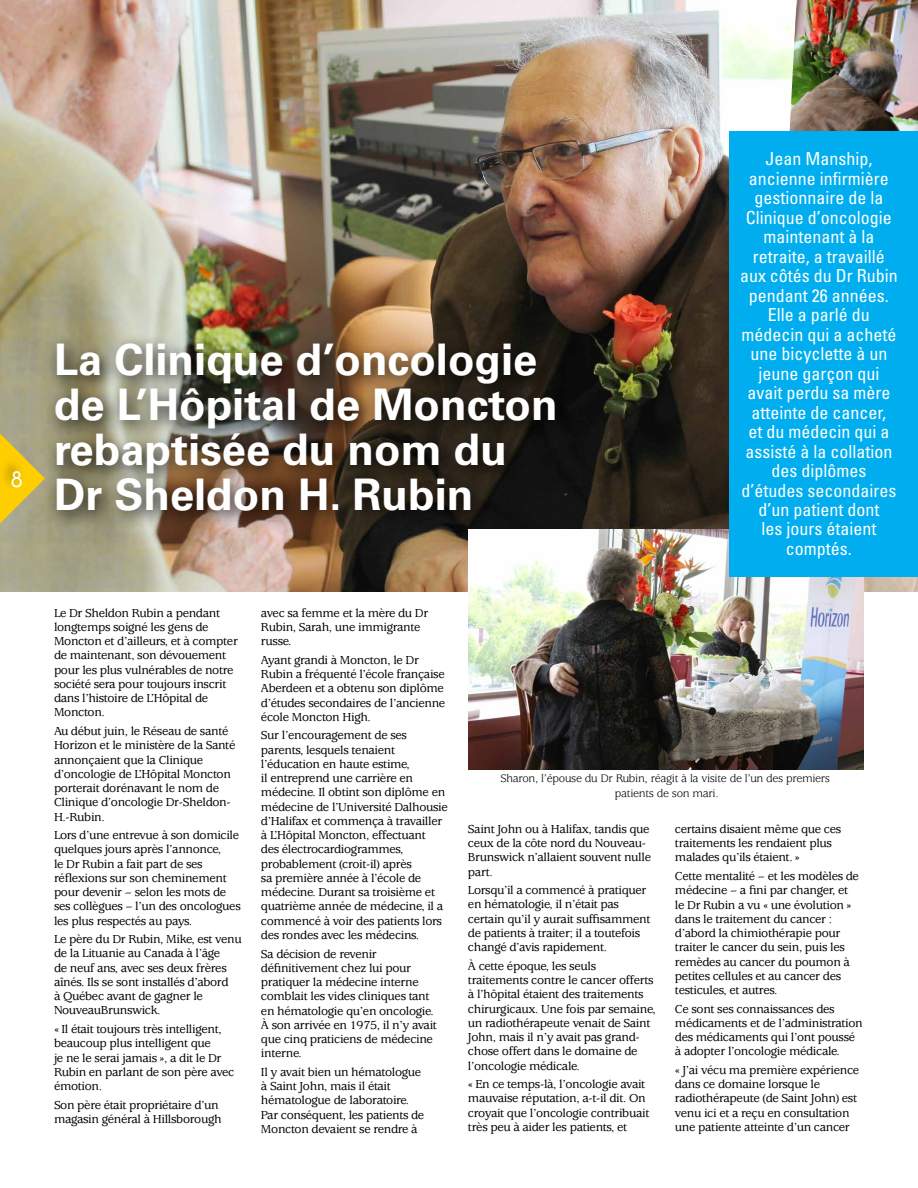
<style>
.page{position:relative;width:918px;height:1188px;background:#fff}
.page>*{position:absolute;margin:0;border:0;box-sizing:border-box;transform-origin:0 0}
.t1{font:700 43.5px/45px "Univers";color:#fff}
.t2{font:700 24px "Rawengulk";color:#fff}
.t3{font:condensed 18px/19.5px "Univers";color:#fff;text-align:center}
.t4{font:500 12.75px/14.2px "Usherwood";letter-spacing:-.025em;color:#000}
.t5{font:12px/14.2px "Usherwood";letter-spacing:-.025em;color:#000;text-align:center}
</style>
<div class="page">
<img style="left:0;top:0;width:918px;height:591px">
<div style="left:46px;top:333px;width:529px;height:197px;background:#000;opacity:.82"></div>
<img style="left:469px;top:530px;width:394px;height:240px">
<svg style="left:0;top:393px;width:45px;height:171px;background:#b7ac6f"></svg>
<div style="left:0;top:458px;width:25px;height:32px;background:#000;opacity:.37"></div>
<img style="left:782px;top:0;width:136px;height:131px">
<div style="left:729px;top:131px;width:189px;height:446px;background:#00aeef"></div>
<h2 class="t2" style="left:11px;top:466px;width:13px">8</h2>
<h1 class="t1" style="left:54px;top:337px;width:505px">La Clinique d’oncologie de L’Hôpital de Moncton rebaptisée du nom du<br>Dr Sheldon H. Rubin</h1>
<p class="t3" style="left:740px;top:149px;width:159px">Jean Manship, ancienne infirmière gestionnaire de la<br>Clinique d’oncologie maintenant à la retraite, a travaillé aux côtés du Dr Rubin pendant 26 années.<br>Elle a parlé du médecin qui a acheté une bicyclette à un jeune garçon qui avait perdu sa mère atteinte de cancer,<br>et du médecin qui a assisté à la collation des diplômes d’études secondaires d’un patient dont<br>les jours étaient comptés.</p>
<p class="t4" style="left:54px;top:606px;width:185px">Le Dr Sheldon Rubin a pendant longtemps soigné les gens de<br>Moncton et d’ailleurs, et à compter de maintenant, son dévouement pour les plus vulnérables de notre société sera pour toujours inscrit dans l’histoire de L’Hôpital de<br>Moncton.</p>
<p class="t4" style="left:54px;top:724px;width:183px">Au début juin, le Réseau de santé<br>Horizon et le ministère de la Santé annonçaient que la Clinique d’oncologie de L’Hôpital Moncton porterait dorénavant le nom de<br>Clinique d’oncologie Dr-Sheldon-<br>H.-Rubin.</p>
<p class="t4" style="left:54px;top:828px;width:188px">Lors d’une entrevue à son domicile quelques jours après l’annonce,<br>le Dr Rubin a fait part de ses réflexions sur son cheminement pour devenir – selon les mots de ses collègues – l’un des oncologues les plus respectés au pays.</p>
<p class="t4" style="left:54px;top:932px;width:189px">Le père du Dr Rubin, Mike, est venu de la Lituanie au Canada à l’âge<br>de neuf ans, avec ses deux frères aînés. Ils se sont installés d’abord<br>à Québec avant de gagner le<br>NouveauBrunswick.</p>
<p class="t4" style="left:54px;top:1022px;width:182px">« Il était toujours très intelligent, beaucoup plus intelligent que<br>je ne le serai jamais », a dit le Dr<br>Rubin en parlant de son père avec émotion.</p>
<p class="t4" style="left:54px;top:1098px;width:169px">Son père était propriétaire d’un magasin général à Hillsborough</p>
<p class="t4" style="left:261px;top:606px;width:169px">avec sa femme et la mère du Dr<br>Rubin, Sarah, une immigrante russe.</p>
<p class="t4" style="left:261px;top:653px;width:186px">Ayant grandi à Moncton, le Dr<br>Rubin a fréquenté l’école française<br>Aberdeen et a obtenu son diplôme d’études secondaires de l’ancienne école Moncton High.</p>
<p class="t4" style="left:261px;top:729px;width:188px">Sur l’encouragement de ses parents, lesquels tenaient l’éducation en haute estime,<br>il entreprend une carrière en médecine. Il obtint son diplôme en médecine de l’Université Dalhousie d’Halifax et commença à travailler à L’Hôpital Moncton, effectuant<br>des électrocardiogrammes, probablement (croit-il) après<br>sa première année à l’école de médecine. Durant sa troisième et quatrième année de médecine, il a commencé à voir des patients lors des rondes avec les médecins.</p>
<p class="t4" style="left:261px;top:947px;width:177px">Sa décision de revenir définitivement chez lui pour pratiquer la médecine interne comblait les vides cliniques tant en hématologie qu’en oncologie.<br>À son arrivée en 1975, il n’y avait que cinq praticiens de médecine interne.</p>
<p class="t4" style="left:261px;top:1065px;width:165px">Il y avait bien un hématologue à Saint John, mais il était hématologue de laboratoire.<br>Par conséquent, les patients de<br>Moncton devaient se rendre à</p>
<p class="t5" style="left:501px;top:772px;width:331px">Sharon, l’épouse du Dr Rubin, réagit à la visite de l’un des premiers patients de son mari.</p>
<p class="t4" style="left:468px;top:822px;width:185px">Saint John ou à Halifax, tandis que ceux de la côte nord du Nouveau-<br>Brunswick n’allaient souvent nulle part.</p>
<p class="t4" style="left:468px;top:883px;width:184px">Lorsqu’il a commencé à pratiquer en hématologie, il n’était pas certain qu’il y aurait suffisamment de patients à traiter; il a toutefois changé d’avis rapidement.</p>
<p class="t4" style="left:468px;top:959px;width:189px">À cette époque, les seuls traitements contre le cancer offerts à l’hôpital étaient des traitements chirurgicaux. Une fois par semaine, un radiothérapeute venait de Saint<br>John, mais il n’y avait pas grand&shy;chose offert dans le domaine de l’oncologie médicale.</p>
<p class="t4" style="left:468px;top:1077px;width:183px">« En ce temps-là, l’oncologie avait mauvaise réputation, a-t-il dit. On croyait que l’oncologie contribuait très peu à aider les patients, et</p>
<p class="t4" style="left:675px;top:822px;width:168px">certains disaient même que ces traitements les rendaient plus malades qu’ils étaient. »</p>
<p class="t4" style="left:675px;top:869px;width:185px">Cette mentalité – et les modèles de médecine – a fini par changer, et le Dr Rubin a vu « une évolution » dans le traitement du cancer : d’abord la chimiothérapie pour traiter le cancer du sein, puis les remèdes au cancer du poumon à petites cellules et au cancer des testicules, et autres.</p>
<p class="t4" style="left:675px;top:1002px;width:189px">Ce sont ses connaissances des médicaments et de l’administration des médicaments qui l’ont poussé à adopter l’oncologie médicale.</p>
<p class="t4" style="left:675px;top:1063px;width:186px">« J’ai vécu ma première expérience dans ce domaine lorsque le radiothérapeute (de Saint John) est venu ici et a reçu en consultation une patiente atteinte d’un cancer</p>
</div>
